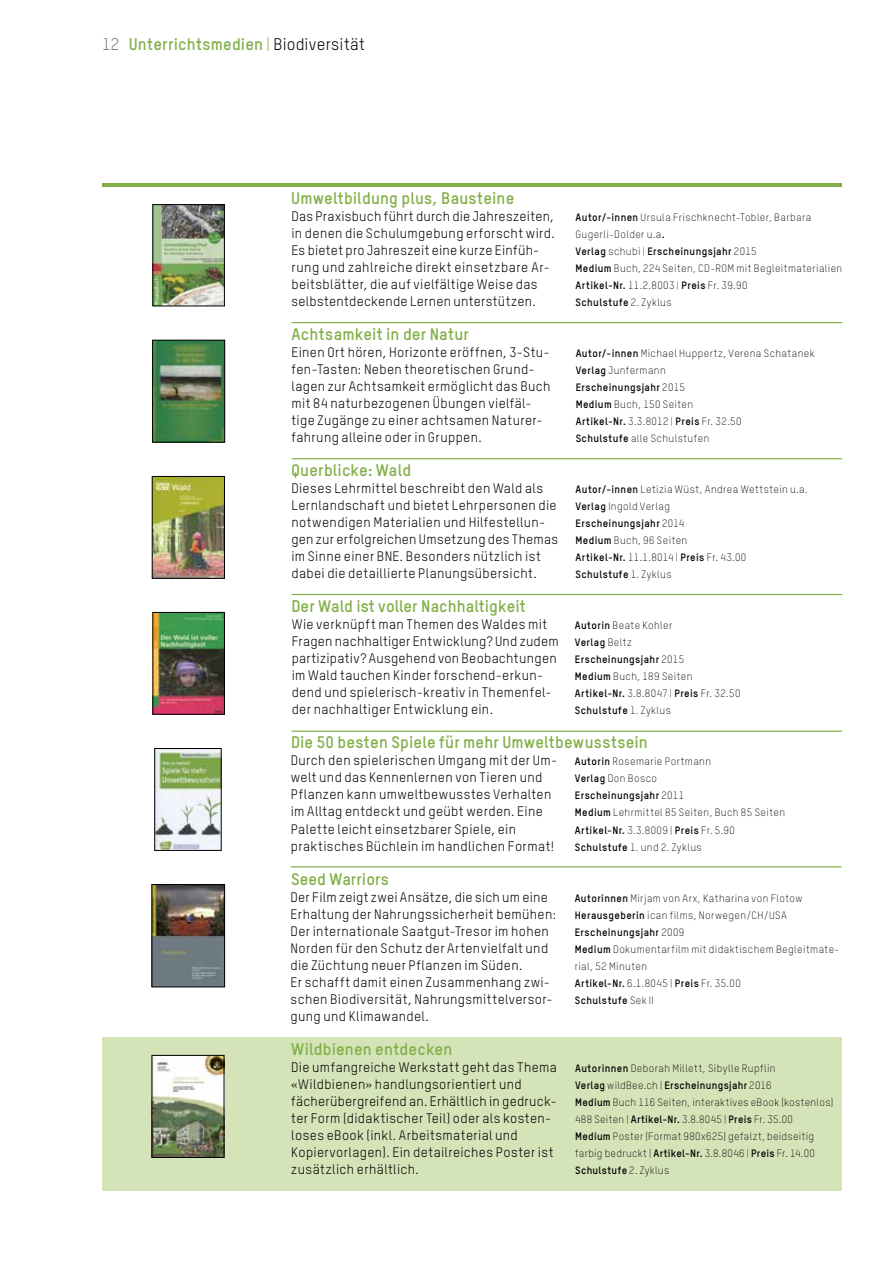
<style>
.page{position:relative;width:893px;height:1263px;background:#fff}
.page>*{position:absolute;margin:0;border:0;box-sizing:border-box;transform-origin:0 0}
.t1{font:700 16.5px "TSTARPRO";letter-spacing:.01em;color:#81af48}
.t2{font:300 16.5px "TSTARPRO";color:#59544f}
.t3{font:13.5px/17px "TSTARPRO";letter-spacing:.025em;color:#000}
.t4{font:300 10.5px/17px "TSTARPRO";letter-spacing:.04em;color:#000}
.t5{font:700 10.5px/17px "TSTARPRO";letter-spacing:.04em;color:#000}
.s1{font-weight:400}
.s2{font-weight:400;color:#000}
.s3{font-weight:700}
.s4{font-weight:300}
</style>
<div class="page">
<div style="left:102px;top:1037px;width:740px;height:154px;background:#d4e3b8"></div>
<img style="left:155px;top:207px;width:67px;height:97px">
<img style="left:155px;top:614px;width:68px;height:98px">
<div style="left:153px;top:612px;width:72px;height:102px;border:1px solid #000"></div>
<img style="left:157px;top:750px;width:62px;height:98px">
<img style="left:155px;top:342px;width:68px;height:98px">
<div style="left:153px;top:340px;width:72px;height:102px;border:1px solid #000"></div>
<img style="left:154px;top:478px;width:69px;height:98px">
<div style="left:152px;top:476px;width:73px;height:102px;border:1px solid #000"></div>
<img style="left:154px;top:886px;width:69px;height:99px">
<div style="left:152px;top:884px;width:73px;height:103px;border:1px solid #000"></div>
<img style="left:154px;top:1057px;width:68px;height:98px">
<div style="left:152px;top:1055px;width:72px;height:102px;border:1px solid #000"></div>
<hr style="left:291px;top:322px;width:551px;height:1px;background:#81af48">
<hr style="left:291px;top:730px;width:551px;height:2px;background:#81af48">
<hr style="left:291px;top:458px;width:551px;height:1px;background:#81af48">
<hr style="left:291px;top:594px;width:551px;height:1px;background:#81af48">
<hr style="left:102px;top:184px;width:740px;height:3px;background:#81af48">
<hr style="left:291px;top:866px;width:550px;height:1px;background:#81af48">
<p class="t2" style="left:102px;top:34px;width:19px">12</p>
<p class="t1" style="left:129px;top:34px;width:238px">Unterrichtsmedien <span class="s1">|</span> <span class="s2">Biodiversität</span></p>
<p class="t1" style="left:291px;top:188px;width:225px">Umweltbildung plus, Bausteine</p>
<p class="t3" style="left:291px;top:208px;width:265px">Das Praxisbuch führt durch die Jahreszeiten, in denen die Schulumgebung erforscht wird.<br>Es bietet pro Jahreszeit eine kurze Einfüh&shy;rung und zahlreiche direkt einsetzbare Ar&shy;beitsblätter, die auf vielfältige Weise das selbstentdeckende Lernen unterstützen.</p>
<p class="t4" style="left:575px;top:209px;width:268px"><span class="s3">Autor/-innen</span> Ursula Frischknecht-Tobler, Barbara Gugerli-Dolder u.a<span class="s3">.<br>Verlag</span> schubi | <span class="s3">Erscheinungsjahr</span> 2015<br><span class="s3">Medium</span> Buch, 224 Seiten, CD-ROM mit Begleitmaterialien <span class="s3">Artikel-Nr.</span> 11.2.8003 | <span class="s3">Preis</span> Fr. 39.90<br><span class="s3">Schulstufe</span> 2. Zyklus</p>
<p class="t1" style="left:291px;top:324px;width:179px">Achtsamkeit in der Natur</p>
<p class="t3" style="left:291px;top:344px;width:261px">Einen Ort hören, Horizonte eröffnen, 3-Stu&shy;fen-Tasten: Neben theoretischen Grund&shy;lagen zur Achtsamkeit ermöglicht das Buch mit 84 naturbezogenen Übungen vielfäl&shy;tige Zugänge zu einer achtsamen Naturer&shy;fahrung alleine oder in Gruppen.</p>
<p class="t4" style="left:576px;top:345px;width:240px"><span class="s3">Autor/-innen</span> Michael Huppertz, Verena Schatanek<br><span class="s3">Verlag</span> Junfermann<br><span class="s3">Erscheinungsjahr</span> 2015<br><span class="s3">Medium</span> Buch, 150 Seiten<br><span class="s3">Artikel-Nr.</span> 3.3.8012 | <span class="s3">Preis</span> Fr. 32.50<br><span class="s3">Schulstufe</span> alle Schulstufen</p>
<p class="t3" style="left:291px;top:480px;width:268px">Dieses Lehrmittel beschreibt den Wald als Lernlandschaft und bietet Lehrpersonen die notwendigen Materialien und Hilfestellun&shy;gen zur erfolgreichen Umsetzung des Themas im Sinne einer BNE. Besonders nützlich ist dabei die detaillierte Planungsübersicht.</p>
<p class="t4" style="left:575px;top:481px;width:234px"><span class="s3">Autor/-innen</span> Letizia Wüst, Andrea Wettstein u.a.<br><span class="s3">Verlag</span> Ingold Verlag<br><span class="s3">Erscheinungsjahr</span> 2014<br><span class="s3">Medium</span> Buch, 96 Seiten<br><span class="s3">Artikel-Nr.</span> 11.1.8014 | <span class="s3">Preis</span> Fr. 43.00<br><span class="s3">Schulstufe</span> 1. Zyklus</p>
<p class="t1" style="left:291px;top:460px;width:122px">Querblicke: Wald</p>
<p class="t1" style="left:291px;top:596px;width:236px">Der Wald ist voller Nachhaltigkeit</p>
<p class="t3" style="left:292px;top:616px;width:269px">Wie verknüpft man Themen des Waldes mit Fragen nachhaltiger Entwicklung? Und zudem partizipativ? Ausgehend von Beobachtungen im Wald tauchen Kinder forschend-erkun&shy;dend und spielerisch-kreativ in Themenfel&shy;der nachhaltiger Entwicklung ein.</p>
<p class="t5" style="left:575px;top:617px;width:167px">Autorin <span class="s4">Beate Kohler<br></span>Verlag <span class="s4">Beltz<br></span>Erscheinungsjahr <span class="s4">2015<br></span>Medium <span class="s4">Buch, 189 Seiten<br></span>Artikel-Nr. <span class="s4">3.8.8047 |</span> Preis <span class="s4">Fr. 32.50<br></span>Schulstufe <span class="s4">1. Zyklus</span></p>
<p class="t1" style="left:291px;top:732px;width:358px">Die 50 besten Spiele für mehr Umweltbewusstsein</p>
<p class="t4" style="left:575px;top:753px;width:212px"><span class="s3">Autorin</span> Rosemarie Portmann<br><span class="s3">Verlag</span> Don Bosco<br><span class="s3">Erscheinungsjahr</span> 2011<br><span class="s3">Medium</span> Lehrmittel 85 Seiten, Buch 85 Seiten<br><span class="s3">Artikel-Nr.</span> 3.3.8009 | <span class="s3">Preis</span> Fr. 5.90<br><span class="s3">Schulstufe</span> 1. und 2. Zyklus</p>
<p class="t3" style="left:291px;top:752px;width:268px">Durch den spielerischen Umgang mit der Um&shy;welt und das Kennenlernen von Tieren und Pflanzen kann umweltbewusstes Verhalten im Alltag entdeckt und geübt werden. Eine Palette leicht einsetzbarer Spiele, ein praktisches Büchlein im handlichen Format!</p>
<p class="t1" style="left:291px;top:868px;width:99px">Seed Warriors</p>
<p class="t3" style="left:291px;top:888px;width:267px">Der Film zeigt zwei Ansätze, die sich um eine Erhaltung der Nahrungssicherheit bemühen:<br>Der internationale Saatgut-Tresor im hohen Norden für den Schutz der Artenvielfalt und die Züchtung neuer Pflanzen im Süden.<br>Er schafft damit einen Zusammenhang zwi&shy;schen Biodiversität, Nahrungsmittelversor&shy;gung und Klimawandel.</p>
<p class="t4" style="left:575px;top:889px;width:266px"><span class="s3">Autorinnen</span> Mirjam von Arx, Katharina von Flotow <span class="s3">Herausgeberin</span> ican films, Norwegen/CH/USA <span class="s3">Erscheinungsjahr</span> 2009<br><span class="s3">Medium</span> Dokumentarfilm mit didaktischem Begleitmate&shy;rial, 52 Minuten<br><span class="s3">Artikel-Nr.</span> 6.1.8045 | <span class="s3">Preis</span> Fr. 35.00<br><span class="s3">Schulstufe</span> Sek II</p>
<p class="t1" style="left:291px;top:1038px;width:163px">Wildbienen entdecken</p>
<p class="t3" style="left:291px;top:1058px;width:267px">Die umfangreiche Werkstatt geht das Thema «Wildbienen» handlungsorientiert und fächerübergreifend an. Erhältlich in gedruck&shy;ter Form (didaktischer Teil) oder als kosten&shy;loses eBook (inkl. Arbeitsmaterial und Kopiervorlagen). Ein detailreiches Poster ist zusätzlich erhältlich.</p>
<p class="t4" style="left:575px;top:1059px;width:260px"><span class="s3">Autorinnen</span> Deborah Millett, Sibylle Rupflin<br><span class="s3">Verlag</span> wildBee.ch | <span class="s3">Erscheinungsjahr</span> 2016<br><span class="s3">Medium</span> Buch 116 Seiten, interaktives eBook (kostenlos)<br>488 Seiten | <span class="s3">Artikel-Nr.</span> 3.8.8045 | <span class="s3">Preis</span> Fr. 35.00<br><span class="s3">Medium</span> Poster (Format 980x625) gefalzt, beidseitig farbig bedruckt | <span class="s3">Artikel-Nr.</span> 3.8.8046 | <span class="s3">Preis</span> Fr. 14.00<br><span class="s3">Schulstufe</span> 2. Zyklus</p>
</div>
